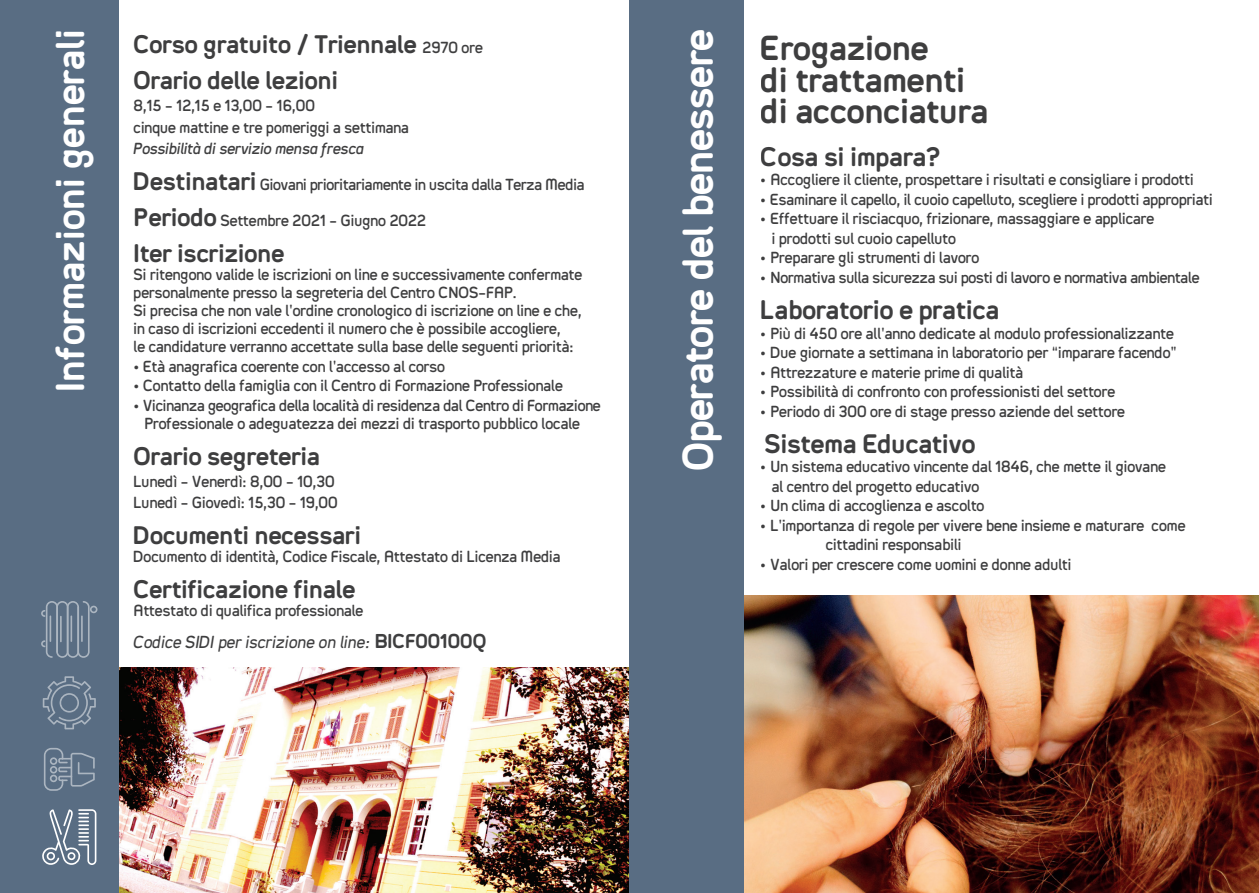
<style>
.page{position:relative;width:1259px;height:893px;background:#fff}
.page>*{position:absolute;margin:0;border:0;box-sizing:border-box;transform-origin:0 0}
.t1{font:700 48px "GE Cnosfap";letter-spacing:-.01em;color:#fff}
.t2{font:700 45px "GE Cnosfap";color:#fff}
.t3{font:700 39px/31.5px "GE Cnosfap";color:#3e3e3f}
.t4{font:700 30px "GE Cnosfap";color:#3e3e3f}
.t5{font:700 28.5px/36px "GE Cnosfap";color:#3e3e3f}
.t6{font:italic 300 19.5px "GE Cnosfap";color:#3e3e3f}
.t7{font:18px/18px "GE Cnosfap";color:#3e3e3f}
.s1{font-weight:400;font-size:18px}
.s2{font-style:italic}
.s3{font-weight:700;font-size:28.5px}
.s4{font-weight:700;font-style:normal;font-size:22.5px}
</style>
<div class="page">
<img style="left:119px;top:667px;width:510px;height:225px">
<img style="left:744px;top:595px;width:514px;height:297px">
<div style="left:0;top:0;width:119px;height:892px;background:#596d83"></div>
<div style="left:629px;top:0;width:115px;height:892px;background:#596d83"></div>
<svg style="left:42px;top:809px;width:54px;height:55px"></svg>
<svg style="left:44px;top:747px;width:51px;height:43px"></svg>
<svg style="left:43px;top:676px;width:53px;height:53px"></svg>
<svg style="left:41px;top:601px;width:56px;height:56px"></svg>
<h1 class="t1" style="left:672px;top:470px;width:443px;rotate:-90deg">Operatore del benessere</h1>
<h2 class="t2" style="left:46px;top:391px;width:364px;rotate:-90deg">Informazioni generali</h2>
<h3 class="t3" style="left:761px;top:32px;width:229px">Erogazione<br>di trattamenti di acconciatura</h3>
<h3 class="t5" style="left:134px;top:26px;width:351px">Corso gratuito / Triennale <span class="s1">2970 ore<br></span>Orario delle lezioni</h3>
<p class="t7" style="left:134px;top:94px;width:277px;line-height:21.6px">8,15 - 12,15 e 13,00 - 16,00<br>cinque mattine e tre pomeriggi a settimana</p>
<p class="t7" style="left:134px;top:130px;width:452px;line-height:36px"><span class="s2">Possibilità di servizio mensa fresca<br></span><span class="s3">Destinatari</span> Giovani prioritariamente in uscita dalla Terza Media<br><span class="s3">Periodo</span> Settembre 2021 - Giugno 2022</p>
<h3 class="t5" style="left:134px;top:235px;width:152px">Iter iscrizione</h3>
<p class="t7" style="left:134px;top:265px;width:450px">Si ritengono valide le iscrizioni on line e successivamente confermate personalmente presso la segreteria del Centro CNOS-FAP.<br>Si precisa che non vale l’ordine cronologico di iscrizione on line e che, in caso di iscrizioni eccedenti il numero che è possibile accogliere,<br>le candidature verranno accettate sulla base delle seguenti priorità:</p>
<p class="t7" style="left:134px;top:357px;width:313px">• Età anagrafica coerente con l’accesso al corso</p>
<p class="t7" style="left:134px;top:376px;width:431px">• Contatto della famiglia con il Centro di Formazione Professionale</p>
<p class="t7" style="left:134px;top:396px;width:469px;text-align:center">• Vicinanza geografica della località di residenza dal Centro di Formazione<br>Professionale o adeguatezza dei mezzi di trasporto pubblico locale</p>
<h3 class="t5" style="left:134px;top:438px;width:188px">Orario segreteria</h3>
<p class="t7" style="left:134px;top:470px;width:206px;line-height:21.6px">Lunedì - Venerdì: 8,00 - 10,30<br>Lunedì - Giovedì: 15,30 - 19,00</p>
<h3 class="t5" style="left:134px;top:517px;width:229px">Documenti necessari</h3>
<p class="t7" style="left:134px;top:547px;width:428px">Documento di identità, Codice Fiscale, Attestato di Licenza Media</p>
<h3 class="t5" style="left:134px;top:571px;width:223px">Certificazione finale</h3>
<p class="t7" style="left:134px;top:601px;width:231px">Attestato di qualifica professionale</p>
<p class="t6" style="left:134px;top:631px;width:354px">Codice SIDI per iscrizione on line: <span class="s4">BICF00100Q</span></p>
<h3 class="t4" style="left:761px;top:140px;width:181px">Cosa si impara?</h3>
<p class="t7" style="left:761px;top:171px;width:434px">• Accogliere il cliente, prospettare i risultati e consigliare i prodotti</p>
<p class="t7" style="left:761px;top:190px;width:453px">• Esaminare il capello, il cuoio capelluto, scegliere i prodotti appropriati</p>
<p class="t7" style="left:772px;top:209px;width:384px;line-height:19.5px;text-indent:-11px">• Effettuare il risciacquo, frizionare, massaggiare e applicare i prodotti sul cuoio capelluto</p>
<p class="t7" style="left:761px;top:249px;width:220px">• Preparare gli strumenti di lavoro</p>
<p class="t7" style="left:761px;top:268px;width:440px">• Normativa sulla sicurezza sui posti di lavoro e normativa ambientale</p>
<h3 class="t4" style="left:761px;top:293px;width:240px">Laboratorio e pratica</h3>
<p class="t7" style="left:761px;top:324px;width:414px">• Più di 450 ore all’anno dedicate al modulo professionalizzante</p>
<p class="t7" style="left:761px;top:343px;width:417px">• Due giornate a settimana in laboratorio per “imparare facendo”</p>
<p class="t7" style="left:761px;top:363px;width:264px">• Attrezzature e materie prime di qualità</p>
<p class="t7" style="left:761px;top:382px;width:356px">• Possibilità di confronto con professionisti del settore</p>
<p class="t7" style="left:761px;top:402px;width:366px">• Periodo di 300 ore di stage presso aziende del settore</p>
<h3 class="t4" style="left:764px;top:427px;width:212px">Sistema Educativo</h3>
<p class="t7" style="left:772px;top:456px;width:396px;line-height:19.5px;text-indent:-11px">• Un sistema educativo vincente dal 1846, che mette il giovane al centro del progetto educativo</p>
<p class="t7" style="left:761px;top:496px;width:225px">• Un clima di accoglienza e ascolto</p>
<p class="t7" style="left:826px;top:515px;width:361px;line-height:19.5px;text-indent:-65px">• L’importanza di regole per vivere bene insieme e maturare come cittadini responsabili</p>
<p class="t7" style="left:761px;top:555px;width:312px">• Valori per crescere come uomini e donne adulti</p>
</div>
